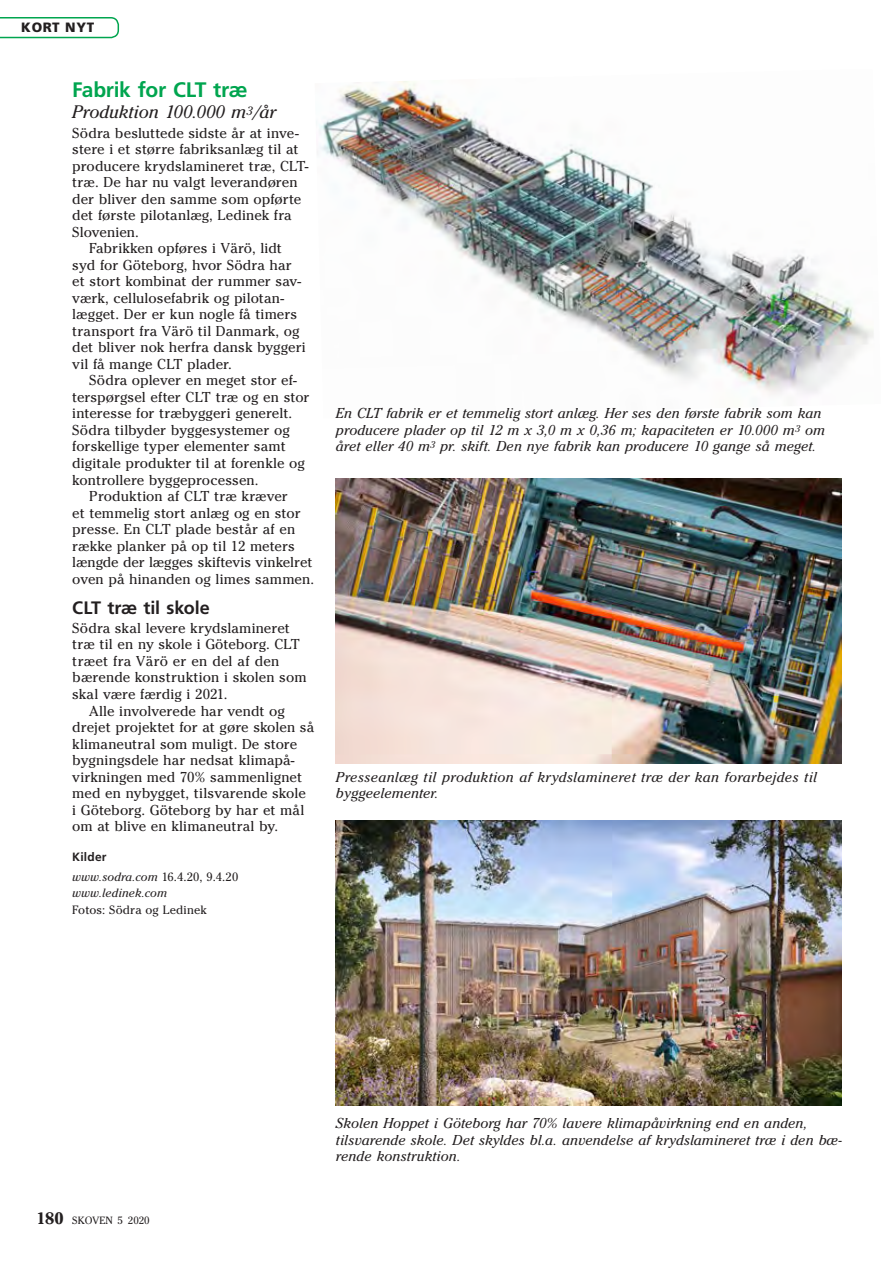
<style>
.page{position:relative;width:893px;height:1263px;background:#fff}
.page>*{position:absolute;margin:0;border:0;box-sizing:border-box;transform-origin:0 0}
.t1{font:700 21px "Frutiger LT Std";letter-spacing:-.02em;color:#00a54f}
.t2{font:italic 18px "Cheltenham Std";color:#231f20}
.t3{font:700 18px "Frutiger LT Std";letter-spacing:-.005em;color:#231f20}
.t4{font:14.25px "Cheltenham Std";color:#231f20}
.t5{font:italic 14.25px/16.5px "Cheltenham Std";letter-spacing:.005em;color:#231f20}
.t6{font:italic 14.25px/16.5px "Cheltenham Std";letter-spacing:.025em;color:#231f20}
.t7{font:900 13.5px "Frutiger LT Std";letter-spacing:.05em;color:#231f20}
.t8{font:italic 12px/16.5px "Cheltenham Std";letter-spacing:.005em;color:#231f20}
.t9{font:12px "Cheltenham Std";letter-spacing:.01em;color:#231f20}
.t10{font:700 12px "Frutiger LT Std";letter-spacing:.015em;color:#231f20}
.t11{font:10.5px "Cheltenham Std";color:#231f20}
.s1{font-style:normal}
.s2{font-weight:700;font-size:16.5px}
</style>
<div class="page">
<img style="left:336px;top:821px;width:506px;height:285px">
<img style="left:316px;top:81px;width:558px;height:314px">
<img style="left:336px;top:478px;width:506px;height:285px">
<svg style="left:0;top:17px;width:119px;height:21px"></svg>
<p class="t7" style="left:21px;top:20px;width:75px">KORT NYT</p>
<h1 class="t1" style="left:72px;top:77px;width:177px">Fabrik for CLT træ</h1>
<p class="t2" style="left:72px;top:101px;width:205px">Produktion 100.000 m<sup>3</sup>/år</p>
<p class="t4" style="left:72px;top:125px;width:228px">Södra besluttede sidste år at inve-</p>
<p class="t4" style="left:72px;top:141px;width:228px">stere i et større fabriksanlæg til at</p>
<p class="t4" style="left:72px;top:158px;width:238px">producere krydslamineret træ, CLT-</p>
<p class="t4" style="left:72px;top:174px;width:227px">træ. De har nu valgt leverandøren</p>
<p class="t4" style="left:72px;top:191px;width:231px">der bliver den samme som opførte</p>
<p class="t4" style="left:72px;top:207px;width:221px">det første pilotanlæg, Ledinek fra</p>
<p class="t4" style="left:72px;top:224px;width:68px">Slovenien.</p>
<p class="t4" style="left:89px;top:240px;width:194px">Fabrikken opføres i Värö, lidt</p>
<p class="t4" style="left:72px;top:257px;width:221px">syd for Göteborg, hvor Södra har</p>
<p class="t4" style="left:72px;top:273px;width:230px">et stort kombinat der rummer sav-</p>
<p class="t4" style="left:72px;top:290px;width:213px">værk, cellulosefabrik og pilotan-</p>
<p class="t4" style="left:72px;top:306px;width:227px">lægget. Der er kun nogle få timers</p>
<p class="t4" style="left:72px;top:323px;width:229px">transport fra Värö til Danmark, og</p>
<p class="t4" style="left:72px;top:339px;width:235px">det bliver nok herfra dansk byggeri</p>
<p class="t4" style="left:72px;top:356px;width:161px">vil få mange CLT plader.</p>
<p class="t4" style="left:89px;top:372px;width:209px">Södra oplever en meget stor ef-</p>
<p class="t4" style="left:72px;top:389px;width:239px">terspørgsel efter CLT træ og en stor</p>
<p class="t4" style="left:72px;top:405px;width:221px">interesse for træbyggeri generelt.</p>
<p class="t4" style="left:72px;top:422px;width:219px">Södra tilbyder byggesystemer og</p>
<p class="t4" style="left:72px;top:438px;width:215px">forskellige typer elementer samt</p>
<p class="t4" style="left:72px;top:455px;width:234px">digitale produkter til at forenkle og</p>
<p class="t4" style="left:72px;top:471px;width:188px">kontrollere byggeprocessen.</p>
<p class="t4" style="left:89px;top:488px;width:200px">Produktion af CLT træ kræver</p>
<p class="t4" style="left:72px;top:504px;width:230px">et temmelig stort anlæg og en stor</p>
<p class="t4" style="left:72px;top:521px;width:224px">presse. En CLT plade består af en</p>
<p class="t4" style="left:72px;top:537px;width:224px">række planker på op til 12 meters</p>
<p class="t4" style="left:72px;top:554px;width:242px">længde der lægges skiftevis vinkelret</p>
<p class="t4" style="left:72px;top:570px;width:243px">oven på hinanden og limes sammen.</p>
<p class="t3" style="left:72px;top:597px;width:139px">CLT træ til skole</p>
<p class="t4" style="left:72px;top:620px;width:219px">Södra skal levere krydslamineret</p>
<p class="t4" style="left:72px;top:636px;width:229px">træ til en ny skole i Göteborg. CLT</p>
<p class="t4" style="left:72px;top:653px;width:209px">træet fra Värö er en del af den</p>
<p class="t4" style="left:72px;top:669px;width:236px">bærende konstruktion i skolen som</p>
<p class="t4" style="left:72px;top:686px;width:157px">skal være færdig i 2021.</p>
<p class="t4" style="left:89px;top:702px;width:197px">Alle involverede har vendt og</p>
<p class="t4" style="left:72px;top:719px;width:243px">drejet projektet for at gøre skolen så</p>
<p class="t4" style="left:72px;top:735px;width:226px">klimaneutral som muligt. De store</p>
<p class="t4" style="left:72px;top:752px;width:224px">bygningsdele har nedsat klimapå-</p>
<p class="t4" style="left:72px;top:768px;width:231px">virkningen med 70% sammenlignet</p>
<p class="t4" style="left:72px;top:785px;width:235px">med en nybygget, tilsvarende skole</p>
<p class="t4" style="left:72px;top:801px;width:234px">i Göteborg. Göteborg by har et mål</p>
<p class="t4" style="left:72px;top:818px;width:207px">om at blive en klimaneutral by.</p>
<p class="t10" style="left:72px;top:850px;width:36px">Kilder</p>
<p class="t8" style="left:72px;top:868px;width:167px">www.sodra.com <span class="s1">16.4.20, 9.4.20 </span>www.ledinek.com</p>
<p class="t9" style="left:72px;top:902px;width:136px">Fotos: Södra og Ledinek</p>
<p class="t5" style="left:336px;top:405px;width:491px">En CLT fabrik er et temmelig stort anlæg. Her ses den første fabrik som kan producere plader op til 12 m x 3,0 m x 0,36 m; kapaciteten er 10.000 m<sup>3</sup> om året eller 40 m<sup>3</sup> pr. skift. Den nye fabrik kan producere 10 gange så meget.</p>
<p class="t6" style="left:336px;top:768px;width:483px">Presseanlæg til produktion af krydslamineret træ der kan forarbejdes til byggeelementer.</p>
<p class="t11" style="left:36px;top:1214px;width:115px"><span class="s2">180</span> SKOVEN 5 2020</p>
<p class="t5" style="left:336px;top:1115px;width:507px">Skolen Hoppet i Göteborg har 70% lavere klimapåvirkning end en anden, tilsvarende skole. Det skyldes bl.a. anvendelse af krydslamineret træ i den bæ&shy;rende konstruktion.</p>
</div>
